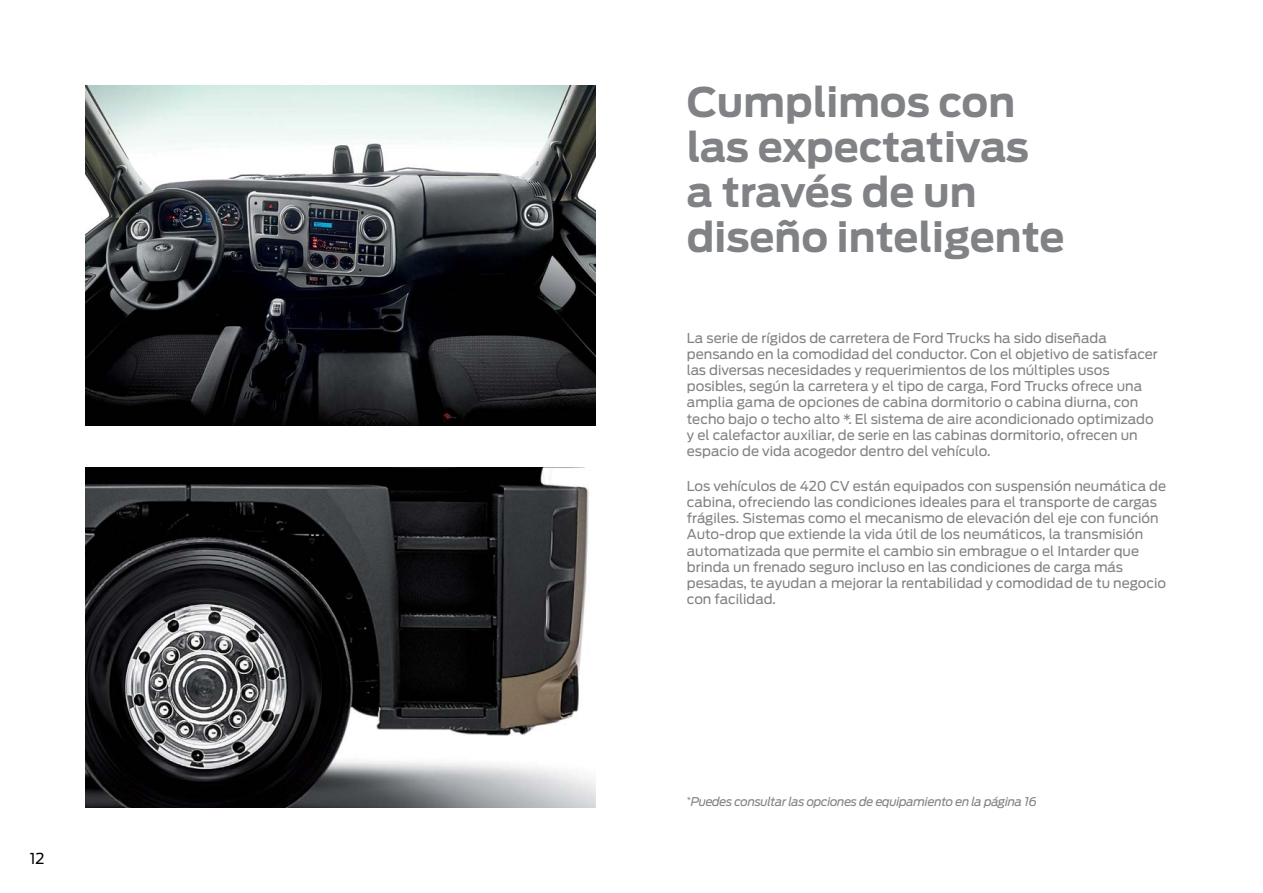
<style>
.page{position:relative;width:1263px;height:893px;background:#fff}
.page>*{position:absolute;margin:0;border:0;box-sizing:border-box;transform-origin:0 0}
.t1{font:700 40.5px/45px "Ford Antenna";color:#808285}
.t2{font:15px "Ford Antenna";color:#000}
.t3{font:13.5px/16.2px "Ford Antenna";color:#808285}
.t4{font:italic 12px "Ford Antenna";letter-spacing:-.025em;color:#808285}
</style>
<div class="page">
<img style="left:85px;top:85px;width:510px;height:340px">
<img style="left:85px;top:468px;width:510px;height:340px">
<p class="t2" style="left:30px;top:846px;width:16px">12</p>
<h1 class="t1" style="left:687px;top:76px;width:379px">Cumplimos con las expectativas a través de un diseño inteligente</h1>
<p class="t3" style="left:687px;top:328px;width:472px">La serie de rígidos de carretera de Ford Trucks ha sido diseñada pensando en la comodidad del conductor. Con el objetivo de satisfacer las diversas necesidades y requerimientos de los múltiples usos posibles, según la carretera y el tipo de carga, Ford Trucks ofrece una amplia gama de opciones de cabina dormitorio o cabina diurna, con techo bajo o techo alto *. El sistema de aire acondicionado optimizado y el calefactor auxiliar, de serie en las cabinas dormitorio, ofrecen un espacio de vida acogedor dentro del vehículo.</p>
<p class="t3" style="left:687px;top:476px;width:481px">Los vehículos de 420 CV están equipados con suspensión neumática de cabina, ofreciendo las condiciones ideales para el transporte de cargas frágiles. Sistemas como el mecanismo de elevación del eje con función Auto-drop que extiende la vida útil de los neumáticos, la transmisión automatizada que permite el cambio sin embrague o el Intarder que brinda un frenado seguro incluso en las condiciones de carga más pesadas, te ayudan a mejorar la rentabilidad y comodidad de tu negocio con facilidad.</p>
<p class="t4" style="left:687px;top:791px;width:351px"><sup>*</sup>Puedes consultar las opciones de equipamiento en la página 16</p>
</div>
